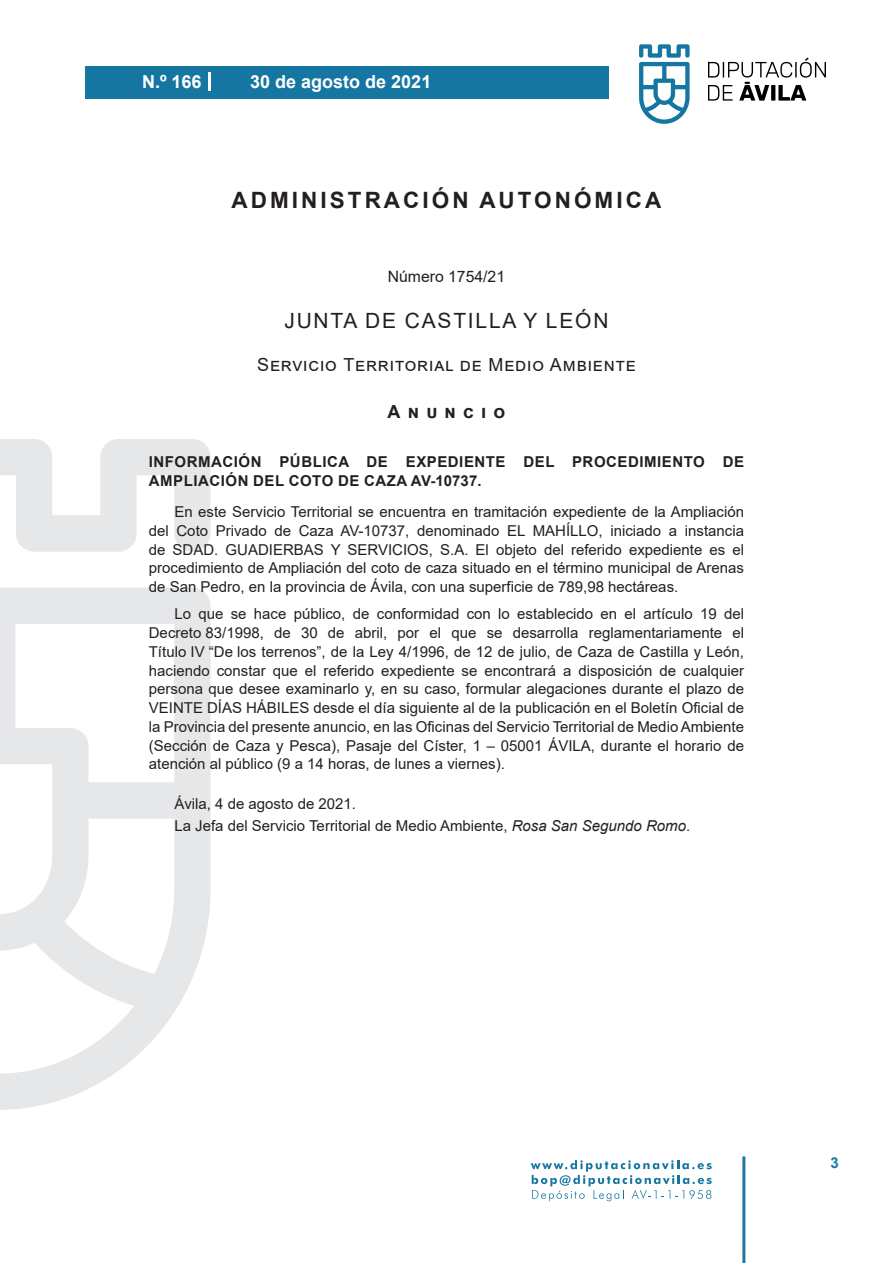
<style>
.page{position:relative;width:893px;height:1263px;background:#fff}
.page>*{position:absolute;margin:0;border:0;box-sizing:border-box;transform-origin:0 0}
.t1{font:700 22.5px "Arial";letter-spacing:.135em;color:#231f20}
.t2{font:21px "Arial";letter-spacing:.085em;color:#231f20}
.t3{font:18px "Arial";letter-spacing:.05em;color:#231f20}
.t4{font:700 18px "Arial";color:#fff}
.t5{font:700 18px "Arial";letter-spacing:.4em;color:#231f20}
.t6{font:15.75px "Arial";color:#231f20}
.t7{font:15px/18.8px "Arial";color:#231f20;text-align:justify}
.t8{font:700 15px/18.8px "Arial";letter-spacing:.035em;color:#231f20}
.t9{font:700 15px "Arial";color:#1d76a4}
.s1{font-style:italic}
</style>
<div class="page">
<svg style="left:531px;top:1160px;width:181px;height:41px"></svg>
<div style="left:85px;top:66px;width:523px;height:33px;background:#1676a2"></div>
<svg style="left:639px;top:44px;width:51px;height:80px"></svg>
<svg style="left:708px;top:58px;width:118px;height:43px"></svg>
<hr style="left:742px;top:1156px;width:3px;height:107px;background:#1d76a4">
<svg style="left:208px;top:72px;width:2px;height:18px"></svg>
<svg style="left:0;top:439px;width:211px;height:671px"></svg>
<p class="t4" style="left:142px;top:69px;width:61px">N.º 166</p>
<p class="t4" style="left:250px;top:69px;width:183px">30 de agosto de 2021</p>
<h1 class="t1" style="left:232px;top:184px;width:431px">ADMINISTRACIÓN AUTONÓMICA</h1>
<p class="t6" style="left:388px;top:266px;width:119px">Número 1754/21</p>
<h2 class="t2" style="left:284px;top:307px;width:326px">JUNTA DE CASTILLA Y LEÓN</h2>
<p class="t3" style="left:257px;top:352px;width:380px">Servicio Territorial de Medio Ambiente</p>
<p class="t5" style="left:388px;top:399px;width:119px">Anuncio</p>
<p class="t8" style="left:149px;top:452px;width:597px">INFORMACIÓN PÚBLICA DE EXPEDIENTE DEL PROCEDIMIENTO DE<br>AMPLIACIÓN DEL COTO DE CAZA AV-10737.</p>
<p class="t7" style="left:149px;top:502px;width:597px;text-indent:26px">En este Servicio Territorial se encuentra en tramitación expediente de la Ampliación del Coto Privado de Caza AV-10737, denominado EL MAHÍLLO, iniciado a instancia de SDAD. GUADIERBAS Y SERVICIOS, S.A. El objeto del referido expediente es el procedimiento de Ampliación del coto de caza situado en el término municipal de Arenas de San Pedro, en la provincia de Ávila, con una superficie de 789,98 hectáreas.</p>
<p class="t7" style="left:149px;top:605px;width:597px;text-indent:26px">Lo que se hace público, de conformidad con lo establecido en el artículo 19 del Decreto 83/1998, de 30 de abril, por el que se desarrolla reglamentariamente el Título IV “De los terrenos”, de la Ley 4/1996, de 12 de julio, de Caza de Castilla y León, haciendo constar que el referido expediente se encontrará a disposición de cualquier persona que desee examinarlo y, en su caso, formular alegaciones durante el plazo de VEINTE DÍAS HÁBILES desde el día siguiente al de la publicación en el Boletín Oficial de la Provincia del presente anuncio, en las Oficinas del Servicio Territorial de Medio Ambiente (Sección de Caza y Pesca), Pasaje del Císter, 1 – 05001 ÁVILA, durante el horario de atención al público (9 a 14 horas, de lunes a viernes).</p>
<p class="t7" style="left:174px;top:792px;width:517px;line-height:22.2px">Ávila, 4 de agosto de 2021.<br>La Jefa del Servicio Territorial de Medio Ambiente, <span class="s1">Rosa San Segundo Romo</span>.</p>
<p class="t9" style="left:831px;top:1152px;width:10px">3</p>
</div>
